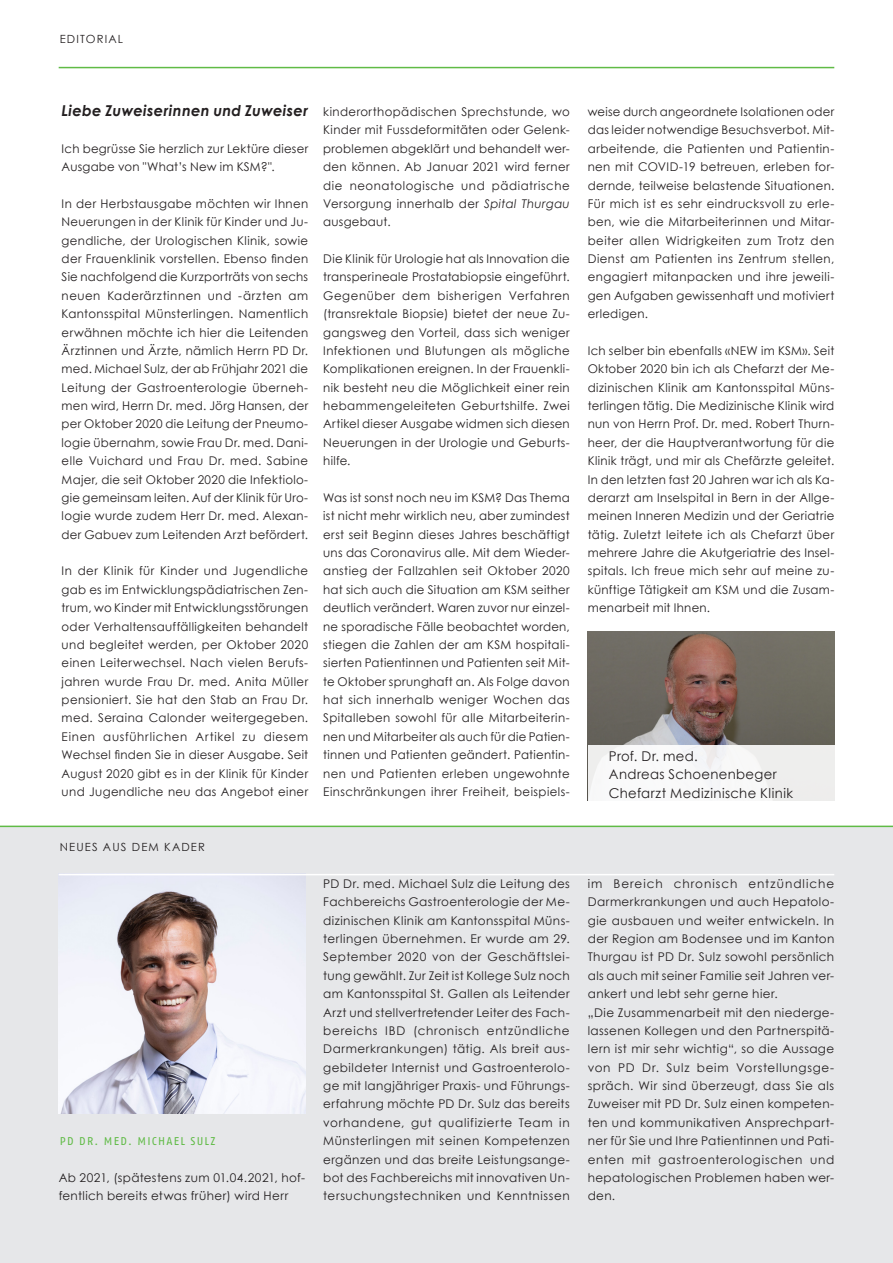
<style>
.page{position:relative;width:893px;height:1263px;background:#fff}
.page>*{position:absolute;margin:0;border:0;box-sizing:border-box;transform-origin:0 0}
.Lauftext{font:italic 700 15px "Century Gothic";letter-spacing:.02em;color:#231f20}
.Lauftext-2{font:13.5px "Century Gothic";letter-spacing:.025em;color:#231f20}
.Lauftext-3{font:12px/18.3px "Century Gothic";letter-spacing:.03em;color:#231f20;text-align:justify}
.Überschrift_1{font:11.25px "Century Gothic";letter-spacing:.1em;color:#231f20}
.Überschrift_1-2{font:11.25px "Fago OT";letter-spacing:.11em;color:#60bb46}
.s1{font-style:italic}
</style>
<div class="page">
<div style="left:0;top:827px;width:893px;height:436px;background:#e6e7e9"></div>
<img style="left:588px;top:631px;width:246px;height:114px">
<div style="left:588px;top:745px;width:264px;height:61px;background:#f8f8f8"></div>
<img style="left:59px;top:875px;width:246px;height:238px">
<hr style="left:59px;top:874px;width:775px;height:1px;background:#fff">
<hr style="left:59px;top:67px;width:775px;height:1px;background:#60bb46">
<hr style="left:0;top:826px;width:893px;height:1px;background:#60bb46">
<p class="Überschrift_1" style="left:60px;top:31px;width:65px">EDITORIAL</p>
<p class="Lauftext" style="left:62px;top:99px;width:248px">Liebe Zuweiserinnen und Zuweiser</p>
<p class="Lauftext-3" style="left:62px;top:139px;width:248px">Ich begrüsse Sie herzlich zur Lektüre dieser<br>Ausgabe von "What’s New im KSM?".</p>
<p class="Lauftext-3" style="left:62px;top:194px;width:248px">In der Herbstausgabe möchten wir Ihnen Neuerungen in der Klinik für Kinder und Ju&shy;gendliche, der Urologischen Klinik, sowie der Frauenklinik vorstellen. Ebenso finden Sie nachfolgend die Kurzporträts von sechs neuen Kaderärztinnen und -ärzten am Kantonsspital Münsterlingen. Namentlich erwähnen möchte ich hier die Leitenden Ärztinnen und Ärzte, nämlich Herrn PD Dr. med. Michael Sulz, der ab Frühjahr 2021 die Leitung der Gastroenterologie überneh&shy;men wird, Herrn Dr. med. Jörg Hansen, der per Oktober 2020 die Leitung der Pneumo&shy;logie übernahm, sowie Frau Dr. med. Dani&shy;elle Vuichard und Frau Dr. med. Sabine Majer, die seit Oktober 2020 die Infektiolo&shy;gie gemeinsam leiten. Auf der Klinik für Uro&shy;logie wurde zudem Herr Dr. med. Alexan&shy;der Gabuev zum Leitenden Arzt befördert.</p>
<p class="Lauftext-3" style="left:62px;top:562px;width:248px">In der Klinik für Kinder und Jugendliche gab es im Entwicklungspädiatrischen Zen&shy;trum, wo Kinder mit Entwicklungsstörungen oder Verhaltensauffälligkeiten behandelt und begleitet werden, per Oktober 2020 einen Leiterwechsel. Nach vielen Berufs&shy;jahren wurde Frau Dr. med. Anita Müller pensioniert. Sie hat den Stab an Frau Dr. med. Seraina Calonder weitergegeben.<br>Einen ausführlichen Artikel zu diesem Wechsel finden Sie in dieser Ausgabe. Seit August 2020 gibt es in der Klinik für Kinder und Jugendliche neu das Angebot einer</p>
<p class="Lauftext-3" style="left:323px;top:102px;width:248px">kinderorthopädischen Sprechstunde, wo Kinder mit Fussdeformitäten oder Gelenk&shy;problemen abgeklärt und behandelt wer&shy;den können. Ab Januar 2021 wird ferner die neonatologische und pädiatrische Versorgung innerhalb der <span class="s1">Spital Thurgau </span>ausgebaut.</p>
<p class="Lauftext-3" style="left:323px;top:249px;width:248px">Die Klinik für Urologie hat als Innovation die transperineale Prostatabiopsie eingeführt.<br>Gegenüber dem bisherigen Verfahren (transrektale Biopsie) bietet der neue Zu&shy;gangsweg den Vorteil, dass sich weniger Infektionen und Blutungen als mögliche Komplikationen ereignen. In der Frauenkli&shy;nik besteht neu die Möglichkeit einer rein hebammengeleiteten Geburtshilfe. Zwei Artikel dieser Ausgabe widmen sich diesen Neuerungen in der Urologie und Geburts&shy;hilfe.</p>
<p class="Lauftext-3" style="left:323px;top:488px;width:248px">Was ist sonst noch neu im KSM? Das Thema ist nicht mehr wirklich neu, aber zumindest erst seit Beginn dieses Jahres beschäftigt uns das Coronavirus alle. Mit dem Wieder&shy;anstieg der Fallzahlen seit Oktober 2020 hat sich auch die Situation am KSM seither deutlich verändert. Waren zuvor nur einzel&shy;ne sporadische Fälle beobachtet worden, stiegen die Zahlen der am KSM hospitali&shy;sierten Patientinnen und Patienten seit Mit&shy;te Oktober sprunghaft an. Als Folge davon hat sich innerhalb weniger Wochen das Spitalleben sowohl für alle Mitarbeiterin&shy;nen und Mitarbeiter als auch für die Patien&shy;tinnen und Patienten geändert. Patientin&shy;nen und Patienten erleben ungewohnte Einschränkungen ihrer Freiheit, beispiels-</p>
<p class="Lauftext-3" style="left:588px;top:102px;width:248px">weise durch angeordnete Isolationen oder das leider notwendige Besuchsverbot. Mit&shy;arbeitende, die Patienten und Patientin&shy;nen mit COVID-19 betreuen, erleben for&shy;dernde, teilweise belastende Situationen.<br>Für mich ist es sehr eindrucksvoll zu erle&shy;ben, wie die Mitarbeiterinnen und Mitar&shy;beiter allen Widrigkeiten zum Trotz den Dienst am Patienten ins Zentrum stellen, engagiert mitanpacken und ihre jeweili&shy;gen Aufgaben gewissenhaft und motiviert erledigen.</p>
<p class="Lauftext-3" style="left:588px;top:341px;width:248px">Ich selber bin ebenfalls «NEW im KSM». Seit Oktober 2020 bin ich als Chefarzt der Me&shy;dizinischen Klinik am Kantonsspital Müns&shy;terlingen tätig. Die Medizinische Klinik wird nun von Herrn Prof. Dr. med. Robert Thurn&shy;heer, der die Hauptverantwortung für die Klinik trägt, und mir als Chefärzte geleitet.<br>In den letzten fast 20 Jahren war ich als Ka&shy;derarzt am Inselspital in Bern in der Allge&shy;meinen Inneren Medizin und der Geriatrie tätig. Zuletzt leitete ich als Chefarzt über mehrere Jahre die Akutgeriatrie des Insel&shy;spitals. Ich freue mich sehr auf meine zu&shy;künftige Tätigkeit am KSM und die Zusam&shy;menarbeit mit Ihnen.</p>
<p class="Lauftext-2" style="left:609px;top:746px;width:90px">Prof. Dr. med.</p>
<p class="Lauftext-2" style="left:609px;top:765px;width:169px">Andreas Schoenenbeger</p>
<p class="Lauftext-2" style="left:609px;top:783px;width:186px">Chefarzt Medizinische Klinik</p>
<p class="Überschrift_1" style="left:60px;top:839px;width:147px">NEUES AUS DEM KADER</p>
<p class="Überschrift_1-2" style="left:60px;top:1134px;width:157px">PD DR. MED. MICHAEL SULZ</p>
<p class="Lauftext-3" style="left:59px;top:1168px;width:248px">Ab 2021, (spätestens zum 01.04.2021, hof&shy;fentlich bereits etwas früher) wird Herr</p>
<p class="Lauftext-3" style="left:323px;top:874px;width:248px">PD Dr. med. Michael Sulz die Leitung des Fachbereichs Gastroenterologie der Me&shy;dizinischen Klinik am Kantonsspital Müns&shy;terlingen übernehmen. Er wurde am 29.<br>September 2020 von der Geschäftslei&shy;tung gewählt. Zur Zeit ist Kollege Sulz noch am Kantonsspital St. Gallen als Leitender Arzt und stellvertretender Leiter des Fach&shy;bereichs IBD (chronisch entzündliche Darmerkrankungen) tätig. Als breit aus&shy;gebildeter Internist und Gastroenterolo&shy;ge mit langjähriger Praxis- und Führungs&shy;erfahrung möchte PD Dr. Sulz das bereits vorhandene, gut qualifizierte Team in Münsterlingen mit seinen Kompetenzen ergänzen und das breite Leistungsange&shy;bot des Fachbereichs mit innovativen Un&shy;tersuchungstechniken und Kenntnissen</p>
<p class="Lauftext-3" style="left:588px;top:874px;width:248px">im Bereich chronisch entzündliche Darmerkrankungen und auch Hepatolo&shy;gie ausbauen und weiter entwickeln. In der Region am Bodensee und im Kanton Thurgau ist PD Dr. Sulz sowohl persönlich als auch mit seiner Familie seit Jahren ver&shy;ankert und lebt sehr gerne hier.</p>
<p class="Lauftext-3" style="left:588px;top:1003px;width:248px">„Die Zusammenarbeit mit den niederge&shy;lassenen Kollegen und den Partnerspitä&shy;lern ist mir sehr wichtig“, so die Aussage von PD Dr. Sulz beim Vorstellungsge&shy;spräch. Wir sind überzeugt, dass Sie als Zuweiser mit PD Dr. Sulz einen kompeten&shy;ten und kommunikativen Ansprechpart&shy;ner für Sie und Ihre Patientinnen und Pati&shy;enten mit gastroenterologischen und hepatologischen Problemen haben wer&shy;den.</p>
</div>
